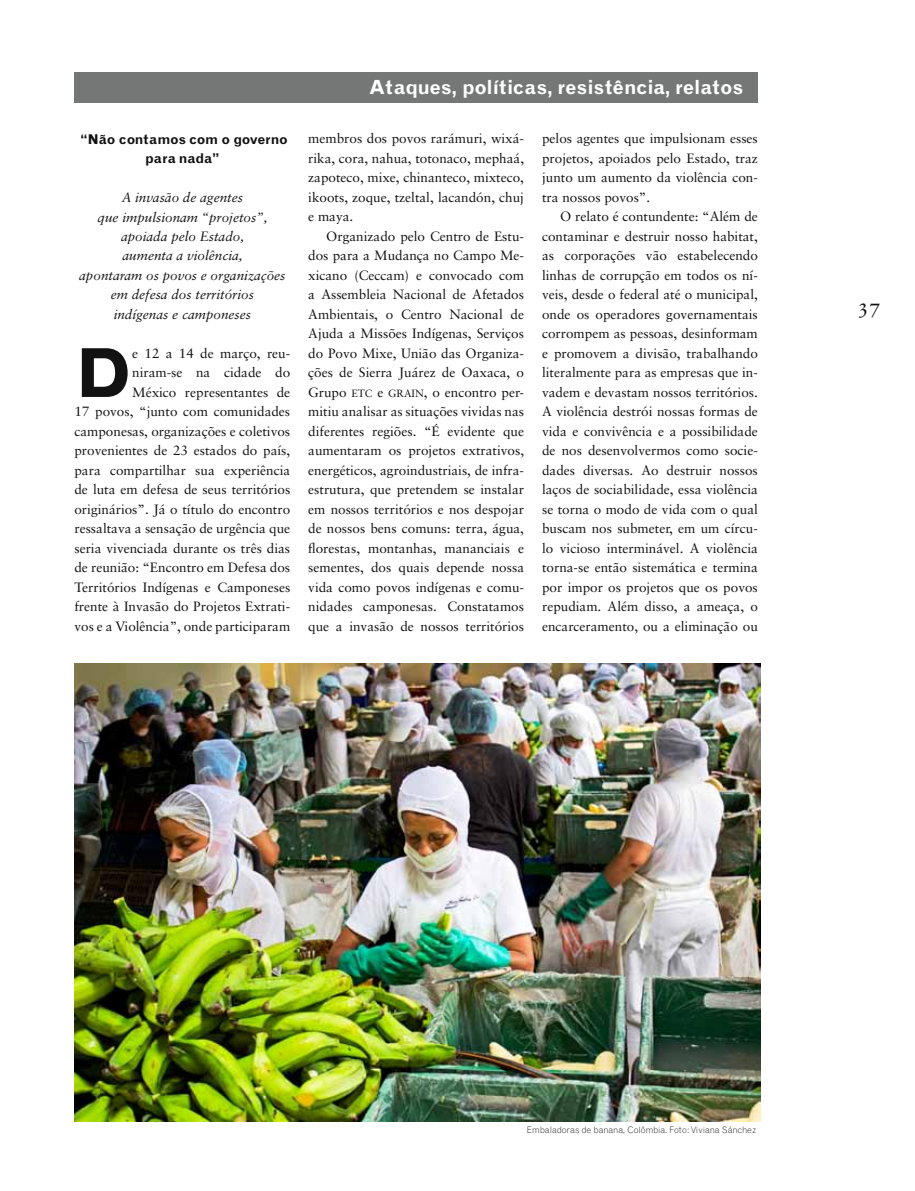
<style>
.page{position:relative;width:915px;height:1191px;background:#fff}
.page>*{position:absolute;margin:0;border:0;box-sizing:border-box;transform-origin:0 0}
.t1{font:700 67.5px "Grotesque";color:#121212}
.t2{font:21px "Sabon Roman SC";color:#121212}
.t3{font:700 19.5px "Grotesque";color:#fff}
.t4{font:13.5px/19.5px "Sabon";color:#121212;text-align:justify}
.t5{font:13.5px/19.5px "Sabon Italic Os F";color:#121212;text-align:center}
.t6{font:700 13.5px/19.5px "Grotesque";letter-spacing:-.005em;color:#121212;text-align:center}
.t7{font:300 9px "Grotesque";letter-spacing:-.01em;color:#121212}
.s1{font-size:10.5px}
</style>
<div class="page">
<div style="left:74px;top:72px;width:683px;height:30px;background:#757776"></div>
<img style="left:74px;top:664px;width:686px;height:457px">
<p class="t6" style="left:80px;top:129px;width:209px">“Não contamos com o governo para nada”</p>
<p class="t5" style="left:79px;top:187px;width:208px">A invasão de agentes<br>que impulsionam “projetos”, apoiada pelo Estado,<br>aumenta a violência,<br>apontaram os povos e organizações em defesa dos territórios<br>indígenas e camponeses</p>
<h1 class="t1" style="left:74px;top:333px;width:59px">D</h1>
<p class="t4" style="left:74px;top:343px;width:217px;text-align:right">e 12 a 14 de março, reu-<br>niram-se na cidade do<br>México representantes de<br>17 povos, “junto com comunidades camponesas, organizações e coletivos provenientes de 23 estados do país, para compartilhar sua experiência de luta em defesa de seus territórios originários”. Já o título do encontro ressaltava a sensação de urgência que seria vivenciada durante os três dias de reunião: “Encontro em Defesa dos Territórios Indígenas e Camponeses frente à Invasão do Projetos Extrati&shy;vos e a Violência”, onde participaram</p>
<h3 class="t3" style="left:369px;top:75px;width:375px">Ataques, políticas, resistência, relatos</h3>
<p class="t4" style="left:308px;top:129px;width:217px">membros dos povos rarámuri, wixá&shy;rika, cora, nahua, totonaco, mephaá, zapoteco, mixe, chinanteco, mixteco, ikoots, zoque, tzeltal, lacandón, chuj e maya.</p>
<p class="t4" style="left:308px;top:226px;width:217px;text-indent:18px">Organizado pelo Centro de Estu&shy;dos para a Mudança no Campo Me&shy;xicano (Ceccam) e convocado com a Assembleia Nacional de Afetados Ambientais, o Centro Nacional de Ajuda a Missões Indígenas, Serviços do Povo Mixe, União das Organiza&shy;ções de Sierra Juárez de Oaxaca, o Grupo <span class="s1">ETC</span> e <span class="s1">GRAIN</span>, o encontro per&shy;mitiu analisar as situações vividas nas diferentes regiões. “É evidente que aumentaram os projetos extrativos, energéticos, agroindustriais, de infra&shy;estrutura, que pretendem se instalar em nossos territórios e nos despojar de nossos bens comuns: terra, água, florestas, montanhas, mananciais e sementes, dos quais depende nossa vida como povos indígenas e comu&shy;nidades camponesas. Constatamos que a invasão de nossos territórios</p>
<p class="t4" style="left:542px;top:129px;width:217px">pelos agentes que impulsionam esses projetos, apoiados pelo Estado, traz junto um aumento da violência con&shy;tra nossos povos”.</p>
<p class="t4" style="left:542px;top:207px;width:217px;text-indent:18px">O relato é contundente: “Além de contaminar e destruir nosso habitat, as corporações vão estabelecendo linhas de corrupção em todos os ní&shy;veis, desde o federal até o municipal, onde os operadores governamentais corrompem as pessoas, desinformam e promovem a divisão, trabalhando literalmente para as empresas que in&shy;vadem e devastam nossos territórios.<br>A violência destrói nossas formas de vida e convivência e a possibilidade de nos desenvolvermos como socie&shy;dades diversas. Ao destruir nossos laços de sociabilidade, essa violência se torna o modo de vida com o qual buscam nos submeter, em um círcu&shy;lo vicioso interminável. A violência torna-se então sistemática e termina por impor os projetos que os povos repudiam. Além disso, a ameaça, o encarceramento, ou a eliminação ou</p>
<h2 class="t2" style="left:857px;top:293px;width:25px">37</h2>
<p class="t7" style="left:526px;top:1124px;width:231px">Embaladoras de banana, Colômbia. Foto: Viviana Sánchez</p>
</div>
